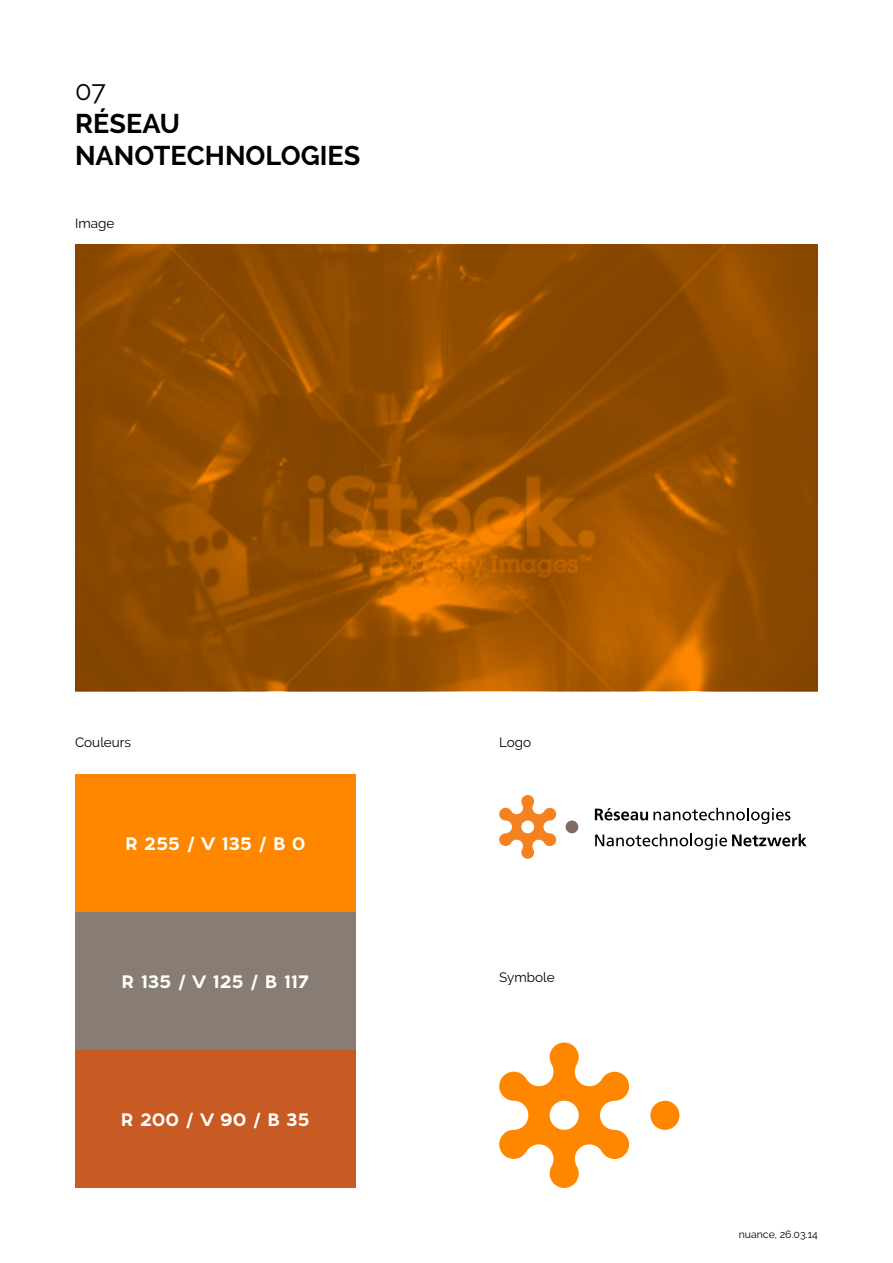
<style>
.page{position:relative;width:893px;height:1263px;background:#fff}
.page>*{position:absolute;margin:0;border:0;box-sizing:border-box;transform-origin:0 0}
.t1{font:700 27px "Raleway";color:#000}
.t2{font:27px "Raleway";color:#000}
.t3{font:18px "Tide Sans 500 Dudette";letter-spacing:-.02em;color:#fff}
.t4{font:13.5px "Raleway";color:#000}
.t5{font:10.5px "Raleway";color:#000}
</style>
<div class="page">
<div style="left:75px;top:774px;width:281px;height:138px;background:#ff8700"></div>
<div style="left:75px;top:912px;width:281px;height:138px;background:#877d75"></div>
<div style="left:75px;top:1050px;width:281px;height:138px;background:#c85a23"></div>
<svg style="left:499px;top:795px;width:57px;height:64px"></svg>
<div style="left:566px;top:820px;width:12px;height:13px;background:#806a63;border-radius:50%"></div>
<svg style="left:595px;top:808px;width:195px;height:16px"></svg>
<svg style="left:595px;top:834px;width:212px;height:16px"></svg>
<svg style="left:499px;top:1042px;width:130px;height:146px"></svg>
<div style="left:650px;top:1101px;width:29px;height:29px;background:#ff8700;border-radius:50%"></div>
<svg style="left:75px;top:244px;width:743px;height:447px;fill:#8e4b00"></svg>
<p class="t2" style="left:75px;top:75px;width:33px">07</p>
<p class="t1" style="left:75px;top:108px;width:107px">RÉSEAU</p>
<p class="t1" style="left:75px;top:140px;width:287px">NANOTECHNOLOGIES</p>
<p class="t4" style="left:75px;top:215px;width:41px">Image</p>
<p class="t4" style="left:75px;top:734px;width:58px">Couleurs</p>
<p class="t4" style="left:499px;top:734px;width:34px">Logo</p>
<p class="t3" style="left:125px;top:832px;width:182px">R 255 / V 135 / B 0</p>
<p class="t3" style="left:122px;top:970px;width:189px">R 135 / V 125 / B 117</p>
<p class="t3" style="left:121px;top:1108px;width:191px">R 200 / V 90 / B 35</p>
<p class="t4" style="left:499px;top:970px;width:57px">Symbole</p>
<p class="t5" style="left:739px;top:1228px;width:81px">nuance, 26.03.14</p>
</div>
